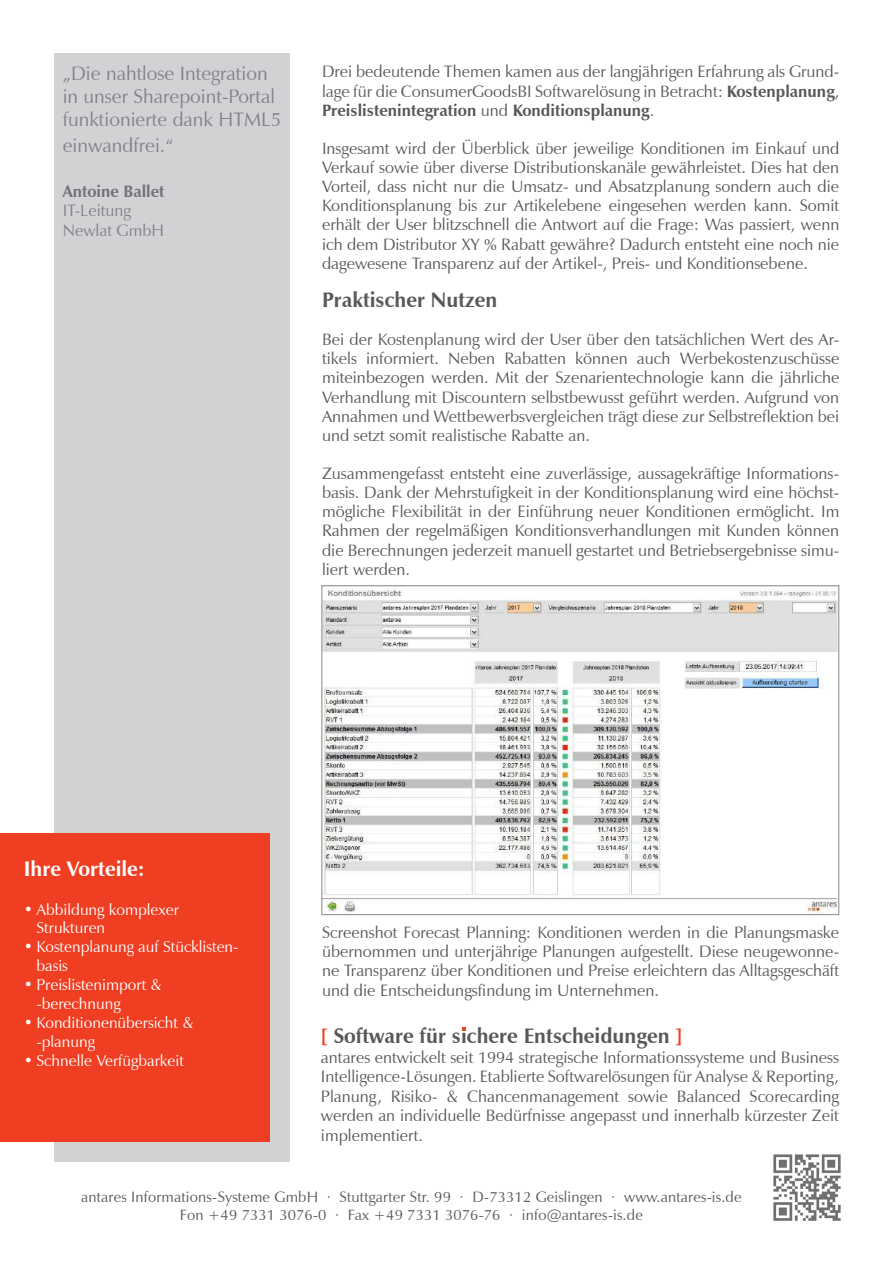
<style>
.page{position:relative;width:893px;height:1263px;background:#fff}
.page>*{position:absolute;margin:0;border:0;box-sizing:border-box;transform-origin:0 0}
.t1{font:700 21px "Zapf Humanist 601 BT";color:#57585a}
.t2{font:700 21px "Zapf Humanist 601 BT";color:#fff}
.t3{font:19.5px/23.4px "Zapf Humanist 601 BT";color:#808285}
.t4{font:16.5px/19.2px "Zapf Humanist 601 BT";color:#57585a;text-align:justify}
.t5{font:16.5px/19.8px "Zapf Humanist 601 BT";color:#808285}
.t6{font:700 16.5px "Zapf Humanist 601 BT";color:#717275}
.t7{font:15.75px/18.9px "Zapf Humanist 601 BT";color:#fff}
.t8{font:15px/18px "Zapf Humanist 601 BT";letter-spacing:.01em;color:#57585a;text-align:center}
.s1{font-weight:700}
.s2{color:#ef3e22}
</style>
<div class="page">
<div style="left:55px;top:53px;width:235px;height:1108px;background:#d1d2d4"></div>
<div style="left:0;top:833px;width:269px;height:309px;background:#ef3e22"></div>
<img style="left:773px;top:1154px;width:68px;height:67px">
<svg style="left:321px;top:585px;width:519px;height:331px"></svg>
<svg style="left:462px;top:1027px;width:4px;height:4px"></svg>
<p class="t3" style="left:63px;top:61px;width:220px">„Die nahtlose Integration in unser Sharepoint-Portal funktionierte dank HTML5</p>
<p class="t3" style="left:63px;top:133px;width:113px">einwandfrei.“</p>
<p class="t6" style="left:63px;top:181px;width:103px">Antoine Ballet</p>
<p class="t5" style="left:63px;top:201px;width:103px">IT-Leitung<br>Newlat GmbH</p>
<p class="t4" style="left:322px;top:62px;width:519px">Drei bedeutende Themen kamen aus der langjährigen Erfahrung als Grund&shy;lage für die ConsumerGoodsBI Softwarelösung in Betracht: <span class="s1">Kostenplanung</span>, <span class="s1">Preislistenintegration</span> und <span class="s1">Konditionsplanung</span>.</p>
<p class="t4" style="left:322px;top:139px;width:519px">Insgesamt wird der Überblick über jeweilige Konditionen im Einkauf und Verkauf sowie über diverse Distributionskanäle gewährleistet. Dies hat den Vorteil, dass nicht nur die Umsatz- und Absatzplanung sondern auch die Konditionsplanung bis zur Artikelebene eingesehen werden kann. Somit erhält der User blitzschnell die Antwort auf die Frage: Was passiert, wenn ich dem Distributor XY % Rabatt gewähre? Dadurch entsteht eine noch nie dagewesene Transparenz auf der Artikel-, Preis- und Konditionsebene.</p>
<p class="t1" style="left:322px;top:287px;width:177px">Praktischer Nutzen</p>
<p class="t4" style="left:322px;top:330px;width:519px">Bei der Kostenplanung wird der User über den tatsächlichen Wert des Ar&shy;tikels informiert. Neben Rabatten können auch Werbekostenzuschüsse miteinbezogen werden. Mit der Szenarientechnologie kann die jährliche Verhandlung mit Discountern selbstbewusst geführt werden. Aufgrund von Annahmen und Wettbewerbsvergleichen trägt diese zur Selbstreflektion bei und setzt somit realistische Rabatte an.</p>
<p class="t4" style="left:322px;top:464px;width:519px">Zusammengefasst entsteht eine zuverlässige, aussagekräftige Informations&shy;basis. Dank der Mehrstufigkeit in der Konditionsplanung wird eine höchst&shy;mögliche Flexibilität in der Einführung neuer Konditionen ermöglicht. Im Rahmen der regelmäßigen Konditionsverhandlungen mit Kunden können die Berechnungen jederzeit manuell gestartet und Betriebsergebnisse simu&shy;liert werden.</p>
<p class="t2" style="left:24px;top:856px;width:123px">Ihre Vorteile:</p>
<p class="t7" style="left:37px;top:900px;width:144px;text-indent:-13px">• Abbildung komplexer<br>Strukturen</p>
<p class="t7" style="left:37px;top:937px;width:203px;text-indent:-13px">• Kostenplanung auf Stücklisten&shy;basis</p>
<p class="t7" style="left:37px;top:975px;width:127px;text-indent:-13px">• Preislistenimport &amp; -berechnung</p>
<p class="t7" style="left:37px;top:1013px;width:158px;text-indent:-13px">• Konditionenübersicht &amp; -planung</p>
<p class="t7" style="left:24px;top:1051px;width:162px">• Schnelle Verfügbarkeit</p>
<p class="t4" style="left:322px;top:923px;width:519px">Screenshot Forecast Planning: Konditionen werden in die Planungsmaske übernommen und unterjährige Planungen aufgestellt. Diese neugewonne&shy;ne Transparenz über Konditionen und Preise erleichtern das Alltagsgeschäft und die Entscheidungsfindung im Unternehmen.</p>
<p class="t1" style="left:321px;top:1023px;width:363px"><span class="s2">[</span> Software für sichere Entscheidungen <span class="s2">]</span></p>
<p class="t4" style="left:321px;top:1047px;width:520px">antares entwickelt seit 1994 strategische Informationssysteme und Business Intelligence-Lösungen. Etablierte Softwarelösungen für Analyse &amp; Reporting, Planung, Risiko- &amp; Chancenmanagement sowie Balanced Scorecarding werden an individuelle Bedürfnisse angepasst und innerhalb kürzester Zeit implementiert.</p>
<p class="t8" style="left:81px;top:1188px;width:662px">antares Informations-Systeme GmbH · Stuttgarter Str. 99 · D-73312 Geislingen · www.antares-is.de<br>Fon +49 7331 3076-0 · Fax +49 7331 3076-76 · info@antares-is.de</p>
</div>
